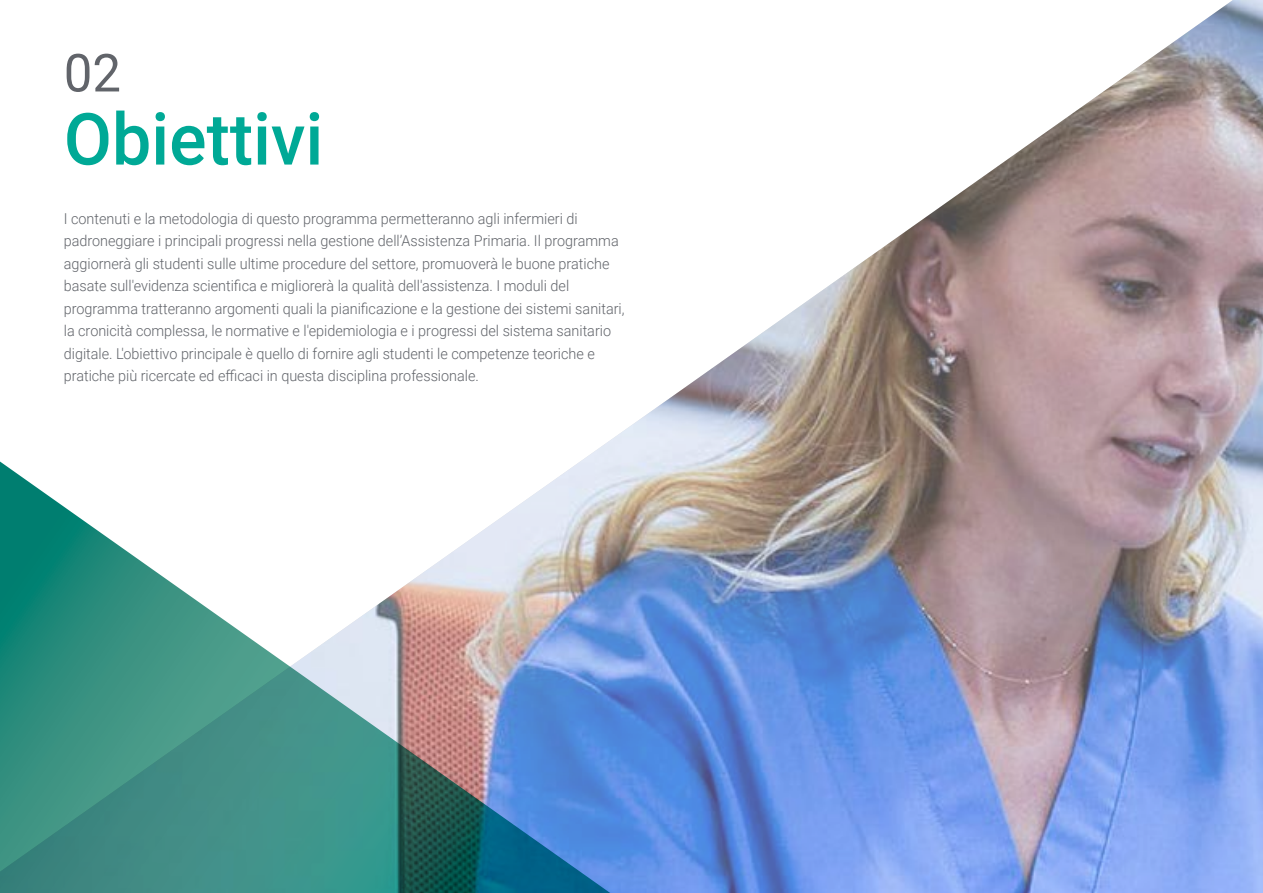
<style>
.page{position:relative;width:1263px;height:893px;background:#fff}
.page>*{position:absolute;margin:0;border:0;box-sizing:border-box;transform-origin:0 0}
.t1{font:500 72px "Roboto";color:#00a996}
.t2{font:52.5px "Roboto";color:#61646a}
.t3{font:300 15px/22.5px "Roboto";color:#61646a;scale:.96 1}
</style>
<div class="page">
<img style="left:602px;top:0;width:661px;height:893px">
<svg style="left:0;top:446px;width:640px;height:447px"></svg>
<h2 class="t2" style="left:64px;top:36px;width:59px">02</h2>
<h1 class="t1" style="left:64px;top:89px;width:261px">Obiettivi</h1>
<p class="t3" style="left:64px;top:207px;width:586px">I contenuti e la metodologia di questo programma permetteranno agli infermieri di padroneggiare i principali progressi nella gestione dell’Assistenza Primaria. Il programma aggiornerà gli studenti sulle ultime procedure del settore, promuoverà le buone pratiche basate sull'evidenza scientifica e migliorerà la qualità dell'assistenza. I moduli del programma tratteranno argomenti quali la pianificazione e la gestione dei sistemi sanitari, la cronicità complessa, le normative e l'epidemiologia e i progressi del sistema sanitario digitale. L'obiettivo principale è quello di fornire agli studenti le competenze teoriche e pratiche più ricercate ed efficaci in questa disciplina professionale.</p>
</div>
